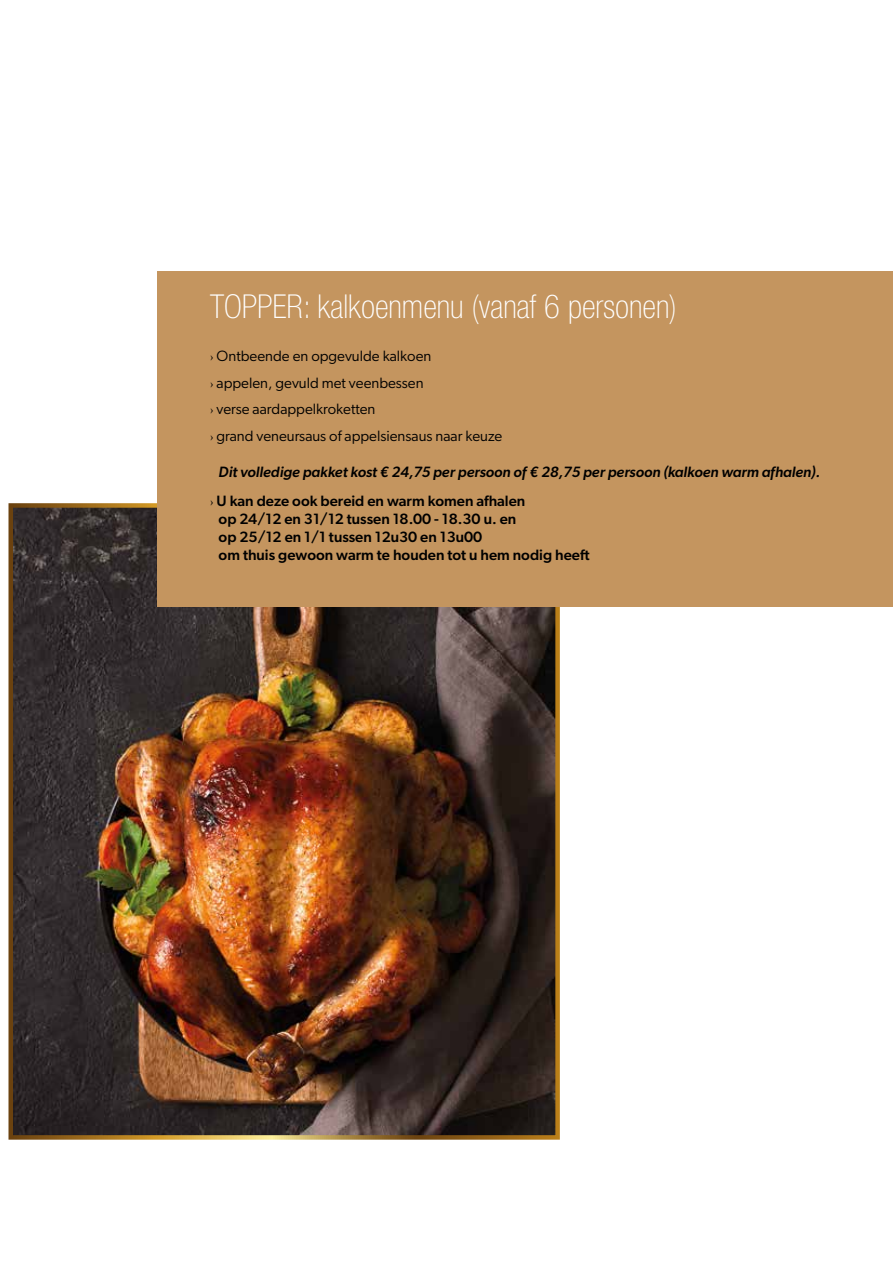
<style>
.page{position:relative;width:893px;height:1263px;background:#fff}
.page>*{position:absolute;margin:0;border:0;box-sizing:border-box;transform-origin:0 0}
.t1{font:100 condensed 33px "Helvetica Neue LT Std";color:#fff}
.t2{font:15px/26.5px "Gibson";color:#000}
.t3{font:italic 500 15px/29.7px "Gibson";color:#000}
.t4{font:500 15px/18px "Gibson";color:#000}
.s1{font-family:"Adobe Garamond Pro"}
.s2{font-family:"Adobe Garamond Pro";font-weight:400;font-style:normal}
.s3{font-style:normal}
</style>
<div class="page">
<img style="left:14px;top:508px;width:541px;height:627px">
<div style="left:157px;top:271px;width:736px;height:336px;background:#c4955f"></div>
<h1 class="t1" style="left:210px;top:288px;width:468px">TOPPER: kalkoenmenu (vanaf 6 personen)</h1>
<p class="t2" style="left:210px;top:343px;width:294px"><span class="s1">›</span> Ontbeende en opgevulde kalkoen<br><span class="s1">›</span> appelen, gevuld met veenbessen<br><span class="s1">›</span> verse aardappelkroketten<br><span class="s1">›</span> grand veneursaus of appelsiensaus naar keuze</p>
<p class="t3" style="left:210px;top:456px;width:611px;text-indent:9px">Dit volledige pakket kost € 24,75 per persoon of € 28,75 per persoon (kalkoen warm afhalen). <span class="s2">›</span> <span class="s3">U kan deze ook bereid en warm komen afhalen</span></p>
<p class="t4" style="left:219px;top:510px;width:372px">op 24/12 en 31/12 tussen 18.00 - 18.30 u. en<br>op 25/12 en 1/1 tussen 12u30 en 13u00<br>om thuis gewoon warm te houden tot u hem nodig heeft</p>
</div>
